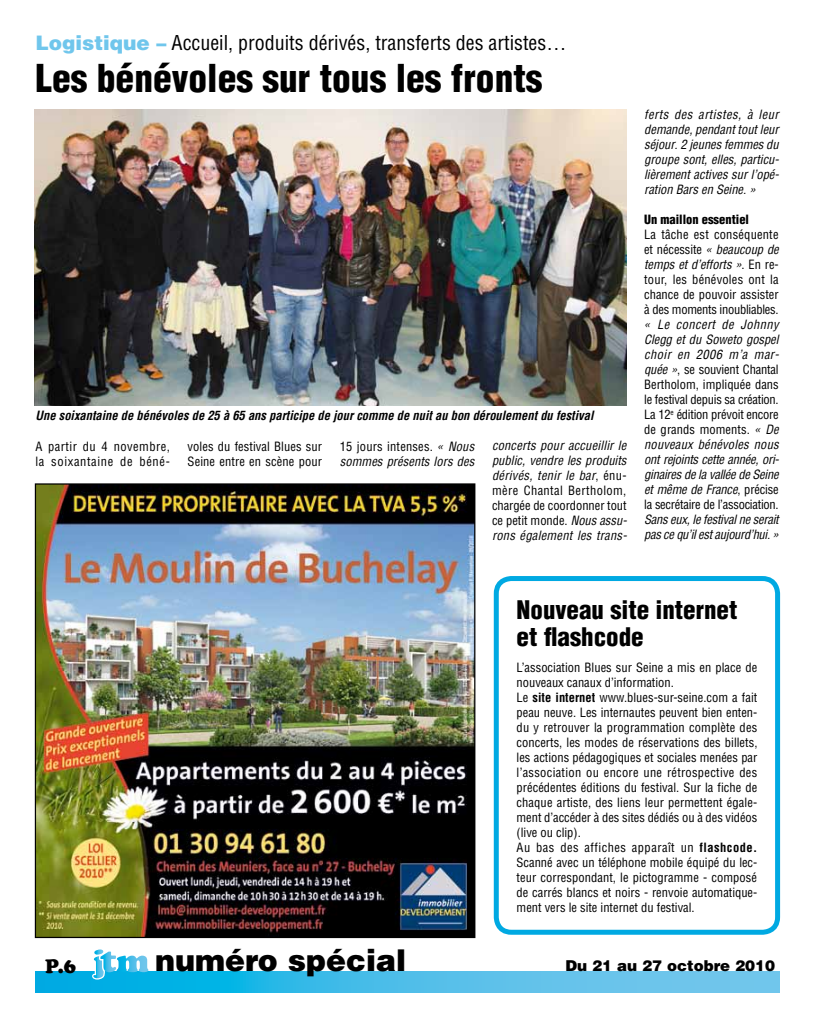
<style>
.page{position:relative;width:815px;height:1028px;background:#fff}
.page>*{position:absolute;margin:0;border:0;box-sizing:border-box;transform-origin:0 0}
.t1{font:900 condensed 37.5px "Helvetica";color:#000}
.t2{font:900 30px "Helvetica";color:#000}
.t3{font:900 condensed 25px/27.5px "Helvetica";color:#000}
.t4{font:900 20.25px "Cooper";color:#000}
.t5{font:condensed 20px "Helvetica";color:#000}
.t6{font:900 15px "Helvetica";color:#000}
.t7{font:condensed 12.5px/15px "Helvetica";letter-spacing:.005em;color:#000}
.t8{font:italic condensed 12.5px/15px "Helvetica";color:#000;text-align:justify}
.t9{font:italic 700 condensed 12.5px "Helvetica";color:#000}
.t10{font:italic condensed 12.5px/15px "Helvetica";letter-spacing:-.02em;color:#000}
.t11{font:condensed 12.5px/15px "Helvetica";letter-spacing:.05em;color:#000}
.t12{font:900 condensed 12.5px "Helvetica";color:#000}
.s1{font-weight:900;font-stretch:normal;color:#70c6ec}
.s2{font-style:normal}
.s3{font-style:italic}
.s4{font-weight:700}
</style>
<div class="page">
<img style="left:35px;top:110px;width:591px;height:295px">
<svg style="left:35px;top:971px;width:745px;height:21px;background:#41bce8"></svg>
<svg style="left:91px;top:949px;width:57px;height:31px"></svg>
<img style="left:37px;top:485px;width:436px;height:451px">
<div style="left:494px;top:576px;width:286px;height:358px;border:5px solid #00a9e2;border-radius:15px"></div>
<h3 class="t5" style="left:35px;top:30px;width:532px"><span class="s1">Logistique –</span> Accueil, produits dérivés, transferts des artistes…</h3>
<h1 class="t1" style="left:35px;top:54px;width:509px">Les bénévoles sur tous les fronts</h1>
<p class="t9" style="left:36px;top:407px;width:559px">Une soixantaine de bénévoles de 25 à 65 ans participe de jour comme de nuit au bon déroulement du festival</p>
<p class="t11" style="left:35px;top:438px;width:136px">A partir du 4 novembre, la soixantaine de béné-</p>
<p class="t7" style="left:188px;top:438px;width:136px">voles du festival Blues sur<br>Seine entre en scène pour</p>
<p class="t8" style="left:340px;top:438px;width:136px"><span class="s2">15 jours intenses.</span> « Nous sommes présents lors des</p>
<p class="t8" style="left:492px;top:437px;width:136px">concerts pour accueillir le public, vendre les produits dérivés, tenir le bar<span class="s2">, énu&shy;mère Chantal Bertholom, chargée de coordonner tout ce petit monde.</span> Nous assu&shy;rons également les trans-</p>
<p class="t8" style="left:644px;top:107px;width:136px">ferts des artistes, à leur demande, pendant tout leur séjour. 2 jeunes femmes du groupe sont, elles, particu&shy;lièrement actives sur l’opé&shy;ration Bars en Seine. »</p>
<p class="t12" style="left:644px;top:211px;width:106px">Un maillon essentiel</p>
<p class="t7" style="left:644px;top:227px;width:136px;text-align:justify">La tâche est conséquente et nécessite <span class="s3">« beaucoup de temps et d’efforts »</span>. En re&shy;tour, les bénévoles ont la chance de pouvoir assister à des moments inoubliables.</p>
<p class="t8" style="left:644px;top:317px;width:136px">« Le concert de Johnny Clegg et du Soweto gospel choir en 2006 m’a mar&shy;quée »<span class="s2">, se souvient Chantal Bertholom, impliquée dans le festival depuis sa création.<br>La 12</span><sup>e</sup> <span class="s2">édition prévoit encore de grands moments.</span> « De nouveaux bénévoles nous ont rejoints cette année, ori&shy;ginaires de la vallée de Seine et même de France<span class="s2">, précise la secrétaire de l’association.</span></p>
<p class="t10" style="left:644px;top:512px;width:136px">Sans eux, le festival ne serait pas ce qu’il est aujourd’hui. »</p>
<h3 class="t3" style="left:517px;top:595px;width:222px">Nouveau site internet et flashcode</h3>
<p class="t7" style="left:517px;top:660px;width:242px">L’association Blues sur Seine a mis en place de nouveaux canaux d’information.<br>Le <span class="s4">site internet</span> www.blues-sur-seine.com a fait peau neuve. Les internautes peuvent bien enten&shy;du y retrouver la programmation complète des concerts, les modes de réservations des billets, les actions pédagogiques et sociales menées par l’association ou encore une rétrospective des précédentes éditions du festival. Sur la fiche de chaque artiste, des liens leur permettent égale&shy;ment d’accéder à des sites dédiés ou à des vidéos (live ou clip).<br>Au bas des affiches apparaît un <span class="s4">flashcode.<br></span>Scanné avec un téléphone mobile équipé du lec&shy;teur correspondant, le pictogramme - composé de carrés blancs et noirs - renvoie automatique&shy;ment vers le site internet du festival.</p>
<h3 class="t4" style="left:45px;top:954px;width:32px">P.6</h3>
<h2 class="t2" style="left:155px;top:940px;width:253px">numéro spécial</h2>
<p class="t6" style="left:565px;top:956px;width:211px">Du 21 au 27 octobre 2010</p>
</div>
